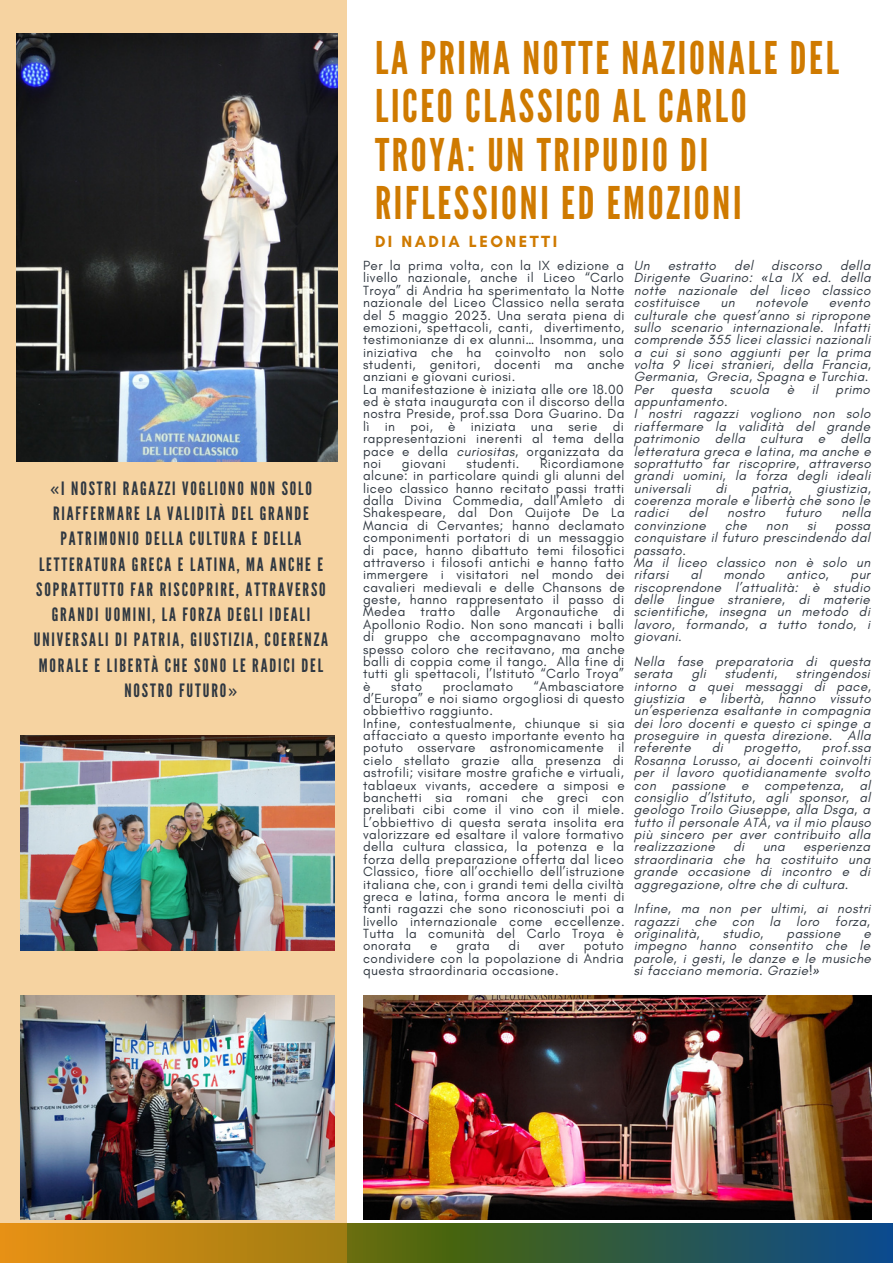
<style>
.page{position:relative;width:893px;height:1264px;background:#fff}
.page>*{position:absolute;margin:0;border:0;box-sizing:border-box;transform-origin:0 0}
.t1{font:45px/48.3px "League Gothic";letter-spacing:.06em;color:#cf7a00}
.t2{font:18.45px/25.3px "League Gothic";letter-spacing:.1em;color:#303841;text-align:center}
.t3{font:700 16.5px "Glacial Indifference";letter-spacing:.15em;color:#cf7a00}
.t4{font:13.5px/12.3px "Glacial Indifference";letter-spacing:.03em;color:#303841;text-align:justify}
.t5{font:italic 13.5px/12.3px "Glacial Indifference";letter-spacing:.03em;color:#303841;text-align:justify}
.s1{font-family:"Noto Sans"}
.s2{font-style:italic}
</style>
<div class="page">
<svg style="left:346px;top:1223px;width:546px;height:39px;background:#325a42"></svg>
<svg style="left:0;top:0;width:346px;height:1262px;background:#f0cb94"></svg>
<img style="left:16px;top:33px;width:322px;height:428px">
<img style="left:20px;top:735px;width:314px;height:215px">
<img style="left:363px;top:995px;width:508px;height:223px">
<img style="left:20px;top:995px;width:314px;height:223px">
<p class="t2" style="left:34px;top:476px;width:296px"><span class="s1">«</span>I NOSTRI RAGAZZI VOGLIONO NON SOLO RIAFFERMARE LA VALIDITÀ DEL GRANDE PATRIMONIO DELLA CULTURA E DELLA LETTERATURA GRECA E LATINA, MA ANCHE E SOPRATTUTTO FAR RISCOPRIRE, ATTRAVERSO GRANDI UOMINI, LA FORZA DEGLI IDEALI UNIVERSALI DI PATRIA, GIUSTIZIA, COERENZA MORALE E LIBERTÀ CHE SONO LE RADICI DEL NOSTRO FUTURO<span class="s1">»</span></p>
<p class="t1" style="left:375px;top:35px;width:465px">LA PRIMA NOTTE NAZIONALE DEL<br>LICEO CLASSICO AL CARLO<br>TROYA: UN TRIPUDIO DI<br>RIFLESSIONI ED EMOZIONI</p>
<p class="t3" style="left:375px;top:231px;width:184px">DI NADIA LEONETTI</p>
<p class="t4" style="left:363px;top:259px;width:263px">Per la prima volta, con la IX edizione a livello nazionale, anche il Liceo “Carlo Troya” di Andria ha sperimentato la Notte nazionale del Liceo Classico nella serata del 5 maggio 2023. Una serata piena di emozioni, spettacoli, canti, divertimento, testimonianze di ex alunni… Insomma, una iniziativa che ha coinvolto non solo studenti, genitori, docenti ma anche anziani e giovani curiosi.</p>
<p class="t4" style="left:363px;top:383px;width:263px">La manifestazione è iniziata alle ore 18.00 ed è stata inaugurata con il discorso della nostra Preside, prof.ssa Dora Guarino. Da lì in poi, è iniziata una serie di rappresentazioni inerenti al tema della pace e della <span class="s2">curiositas</span>, organizzata da noi</p>
<p class="t4" style="left:363px;top:457px;width:263px;text-indent:177px">Ricordiamone alcune: in particolare quindi gli alunni del liceo classico hanno recitato passi tratti dalla Divina Commedia, dall’Amleto di Shakespeare, dal Don Quijote De La Mancia di Cervantes; hanno declamato componimenti portatori di un messaggio di pace, hanno dibattuto temi filosofici attraverso i filosofi antichi e hanno fatto immergere i visitatori nel mondo dei cavalieri medievali e delle Chansons de geste, hanno rappresentato il passo di Medea tratto dalle Argonautiche di Apollonio Rodio. Non sono mancati i balli di gruppo che accompagnavano molto spesso coloro che recitavano, ma anche balli di coppia come il tango. Alla fine di tutti gli spettacoli, l’Istituto “Carlo Troya” è</p>
<p class="t4" style="left:402px;top:457px;width:46px">giovani</p>
<p class="t4" style="left:466px;top:457px;width:54px">studenti.</p>
<p class="t4" style="left:363px;top:679px;width:263px;text-indent:171px">“Ambasciatore d’Europa” e noi siamo orgogliosi di questo obbiettivo raggiunto.</p>
<p class="t4" style="left:363px;top:717px;width:263px">Infine, contestualmente, chiunque si sia affacciato a questo importante evento ha potuto osservare astronomicamente il cielo stellato grazie alla presenza di astrofili; visitare mostre grafiche e virtuali, tablaeux vivants, accedere a simposi e banchetti sia romani che greci con prelibati cibi come il vino con il miele.<br>L’obbiettivo di questa serata insolita era valorizzare ed esaltare il valore formativo della cultura classica, la potenza e la forza della preparazione offerta dal liceo Classico, fiore all’occhiello dell’istruzione italiana che, con i grandi temi della civiltà greca e latina, forma ancora le menti di tanti ragazzi che sono riconosciuti poi a livello internazionale come eccellenze.<br>Tutta la comunità del Carlo Troya è onorata</p>
<p class="t4" style="left:391px;top:679px;width:33px">stato</p>
<p class="t4" style="left:442px;top:679px;width:72px">proclamato</p>
<p class="t4" style="left:430px;top:939px;width:9px">e</p>
<p class="t4" style="left:456px;top:939px;width:35px">grata</p>
<p class="t4" style="left:508px;top:939px;width:13px">di</p>
<p class="t4" style="left:538px;top:939px;width:28px">aver</p>
<p class="t4" style="left:363px;top:939px;width:262px;text-indent:220px">potuto condividere con la popolazione di Andria questa straordinaria occasione.</p>
<p class="t5" style="left:633px;top:259px;width:238px;text-indent:206px">della Dirigente Guarino: <span class="s1">«</span>La IX ed. della notte nazionale del liceo classico costituisce</p>
<p class="t5" style="left:633px;top:259px;width:17px">Un</p>
<p class="t5" style="left:667px;top:259px;width:50px">estratto</p>
<p class="t5" style="left:734px;top:259px;width:20px">del</p>
<p class="t5" style="left:771px;top:259px;width:52px">discorso</p>
<p class="t5" style="left:720px;top:296px;width:16px">un</p>
<p class="t5" style="left:755px;top:296px;width:54px">notevole</p>
<p class="t5" style="left:633px;top:296px;width:239px;text-indent:195px">evento culturale che quest’anno si ripropone sullo scenario internazionale. Infatti comprende 355 licei classici nazionali a cui si sono aggiunti per la prima volta 9 licei stranieri, della Francia, Germania, Grecia, Spagna e Turchia.</p>
<p class="t5" style="left:633px;top:383px;width:21px">Per</p>
<p class="t5" style="left:670px;top:383px;width:43px">questa</p>
<p class="t5" style="left:729px;top:383px;width:41px">scuola</p>
<p class="t5" style="left:786px;top:383px;width:9px">è</p>
<p class="t5" style="left:811px;top:383px;width:8px">il</p>
<p class="t5" style="left:835px;top:383px;width:36px">primo</p>
<p class="t5" style="left:633px;top:395px;width:95px">appuntamento.</p>
<p class="t5" style="left:633px;top:407px;width:238px">I nostri ragazzi vogliono non solo riaffermare la validità del grande patrimonio della cultura e della letteratura greca e latina, ma anche e soprattutto far riscoprire, attraverso grandi uomini, la forza degli ideali universali</p>
<p class="t5" style="left:715px;top:482px;width:13px">di</p>
<p class="t5" style="left:751px;top:482px;width:42px">patria,</p>
<p class="t5" style="left:633px;top:482px;width:238px;text-indent:182px">giustizia, coerenza morale e libertà che sono le radici</p>
<p class="t5" style="left:688px;top:506px;width:20px">del</p>
<p class="t5" style="left:727px;top:506px;width:39px">nostro</p>
<p class="t5" style="left:785px;top:506px;width:38px">futuro</p>
<p class="t5" style="left:841px;top:506px;width:31px">nella</p>
<p class="t5" style="left:633px;top:519px;width:73px">convinzione</p>
<p class="t5" style="left:724px;top:519px;width:24px">che</p>
<p class="t5" style="left:765px;top:519px;width:23px">non</p>
<p class="t5" style="left:807px;top:519px;width:10px">si</p>
<p class="t5" style="left:633px;top:519px;width:238px;text-indent:201px">possa conquistare il futuro prescindendo dal passato.</p>
<p class="t5" style="left:633px;top:556px;width:238px">Ma il liceo classico non è solo un rifarsi</p>
<p class="t5" style="left:690px;top:568px;width:13px">al</p>
<p class="t5" style="left:723px;top:568px;width:43px">mondo</p>
<p class="t5" style="left:786px;top:568px;width:44px">antico,</p>
<p class="t5" style="left:633px;top:568px;width:238px;text-indent:217px">pur riscoprendone l’attualità: è studio delle lingue straniere, di materie scientifiche, insegna un metodo di lavoro, formando, a tutto tondo, i giovani.</p>
<p class="t5" style="left:633px;top:655px;width:238px">Nella fase preparatoria di questa serata</p>
<p class="t5" style="left:633px;top:667px;width:239px;text-indent:162px">stringendosi intorno a quei messaggi di pace, giustizia e libertà, hanno vissuto un’esperienza esaltante in compagnia dei loro docenti e questo ci spinge a proseguire in questa direzione. Alla referente</p>
<p class="t5" style="left:691px;top:667px;width:16px">gli</p>
<p class="t5" style="left:724px;top:667px;width:54px">studenti,</p>
<p class="t5" style="left:633px;top:741px;width:239px;text-indent:188px">prof.ssa Rosanna Lorusso, ai docenti coinvolti per il lavoro quotidianamente svolto con passione e competenza, al consiglio d’Istituto, agli sponsor, al geologo Troilo Giuseppe, alla Dsga, a tutto il personale ATA, va il mio plauso più sincero per aver contribuito alla realizzazione</p>
<p class="t5" style="left:711px;top:741px;width:13px">di</p>
<p class="t5" style="left:743px;top:741px;width:59px">progetto,</p>
<p class="t5" style="left:733px;top:840px;width:13px">di</p>
<p class="t5" style="left:762px;top:840px;width:24px">una</p>
<p class="t5" style="left:633px;top:840px;width:238px;text-indent:169px">esperienza straordinaria che ha costituito una grande occasione di incontro e di aggregazione, oltre che di cultura.</p>
<p class="t5" style="left:633px;top:902px;width:238px">Infine, ma non per ultimi, ai nostri ragazzi che con la loro forza, originalità,</p>
<p class="t5" style="left:722px;top:927px;width:42px">studio,</p>
<p class="t5" style="left:786px;top:927px;width:55px">passione</p>
<p class="t5" style="left:633px;top:927px;width:239px;text-indent:230px">e impegno hanno consentito che le parole, i gesti, le danze e le musiche si facciano memoria. Grazie!<span class="s1">»</span></p>
</div>
